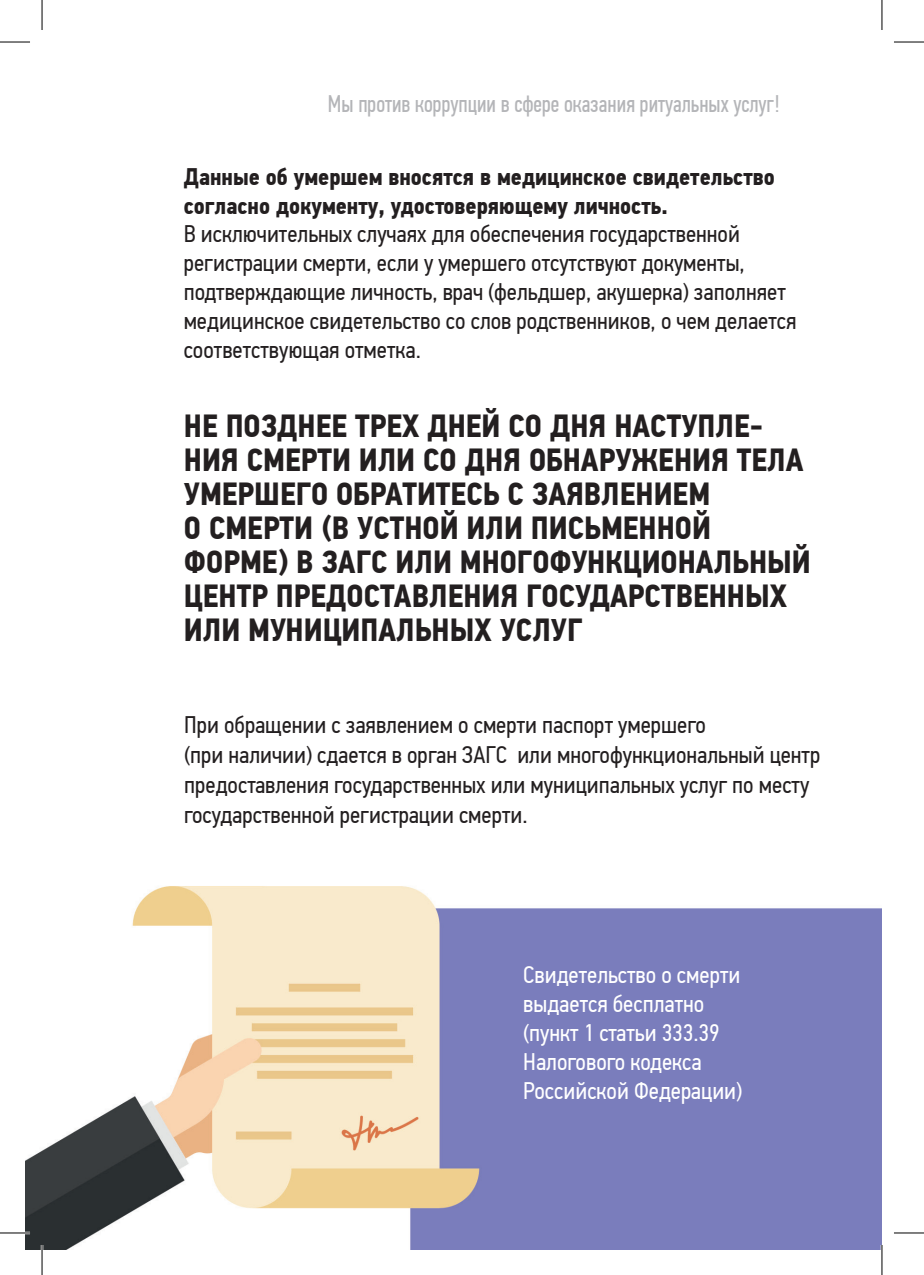
<style>
.page{position:relative;width:924px;height:1275px;background:#fff}
.page>*{position:absolute;margin:0;border:0;box-sizing:border-box;transform-origin:0 0}
.t1{font:700 32px/34px "PF Din Text Cond Pro";color:#231f20}
.t2{font:24px/28.8px "PF Din Text Cond Pro";color:#231f20}
.t3{font:24px/28.8px "PF Din Text Cond Pro";color:#fff}
.t4{font:24px "PF Din Text Comp Pro";color:#b4b5b8}
.s1{font-weight:700}
</style>
<div class="page">
<img style="left:25px;top:886px;width:856px;height:364px">
<hr style="left:0;top:1231px;width:30px;height:3px;background:#fff">
<hr style="left:41px;top:1245px;width:2px;height:30px;background:#fff">
<hr style="left:880px;top:1245px;width:2px;height:30px;background:#fff">
<hr style="left:0;top:42px;width:30px;height:1px;background:#000">
<hr style="left:893px;top:42px;width:30px;height:1px;background:#000">
<hr style="left:0;top:1232px;width:30px;height:1px;background:#000">
<hr style="left:893px;top:1232px;width:30px;height:1px;background:#000">
<hr style="left:42px;top:0;width:1px;height:30px;background:#000">
<hr style="left:42px;top:1245px;width:1px;height:30px;background:#000">
<hr style="left:881px;top:0;width:1px;height:30px;background:#000">
<hr style="left:881px;top:1245px;width:1px;height:30px;background:#000">
<p class="t4" style="left:328px;top:91px;width:453px">Мы против коррупции в сфере оказания ритуальных услуг!</p>
<p class="t2" style="left:183px;top:162px;width:614px"><span class="s1">Данные об умершем вносятся в медицинское свидетельство согласно документу, удостоверяющему личность.<br></span>В исключительных случаях для обеспечения государственной регистрации смерти, если у умершего отсутствуют документы, подтверждающие личность, врач (фельдшер, акушерка) заполняет медицинское свидетельство со слов родственников, о чем делается соответствующая отметка.</p>
<p class="t1" style="left:184px;top:409px;width:628px">НЕ ПОЗДНЕЕ ТРЕХ ДНЕЙ СО ДНЯ НАСТУПЛЕ-НИЯ СМЕРТИ ИЛИ СО ДНЯ ОБНАРУЖЕНИЯ ТЕЛА УМЕРШЕГО ОБРАТИТЕСЬ С ЗАЯВЛЕНИЕМ<br>О СМЕРТИ (В УСТНОЙ ИЛИ ПИСЬМЕННОЙ ФОРМЕ) В ЗАГС ИЛИ МНОГОФУНКЦИОНАЛЬНЫЙ ЦЕНТР ПРЕДОСТАВЛЕНИЯ ГОСУДАРСТВЕННЫХ ИЛИ МУНИЦИПАЛЬНЫХ УСЛУГ</p>
<p class="t2" style="left:184px;top:709px;width:637px;line-height:30px">При обращении с заявлением о смерти паспорт умершего<br>(при наличии) сдается в орган ЗАГС или многофункциональный центр предоставления государственных или муниципальных услуг по месту государственной регистрации смерти.</p>
<p class="t3" style="left:523px;top:960px;width:220px">Свидетельство о смерти выдается бесплатно (пункт 1 статьи 333.39<br>Налогового кодекса<br>Российской Федерации)</p>
</div>
